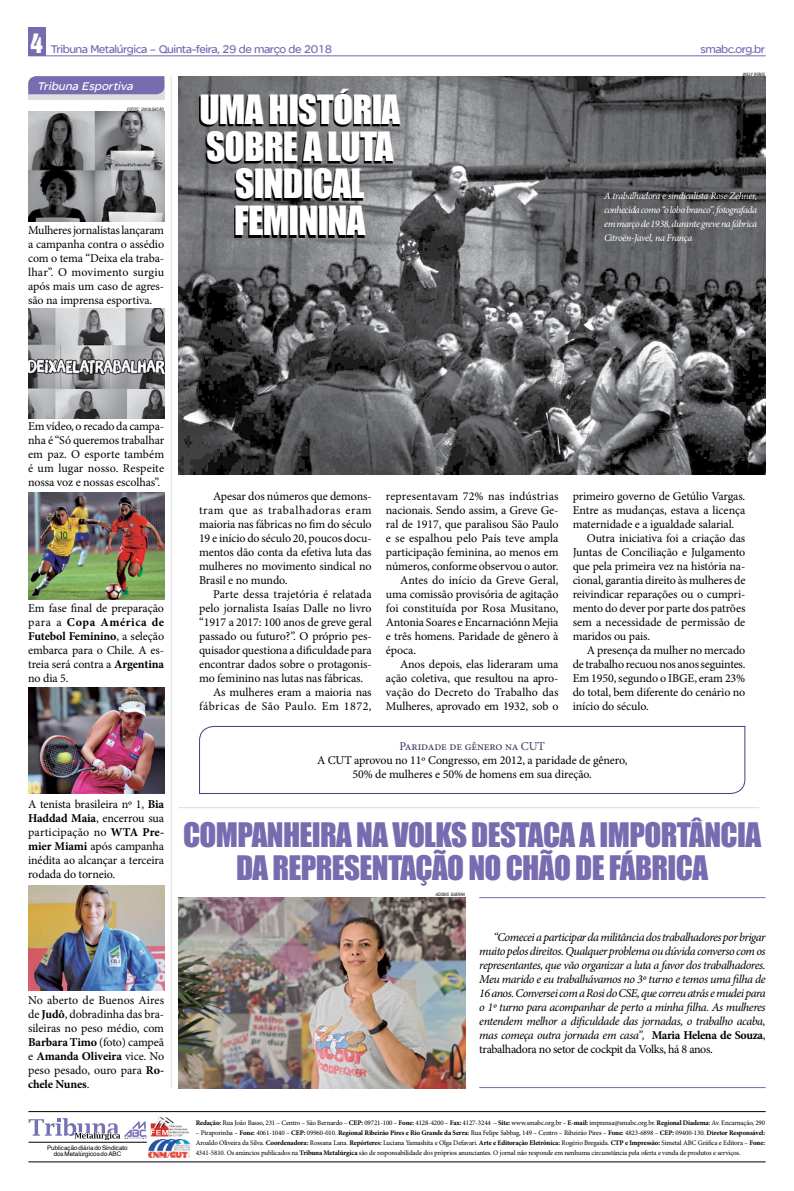
<style>
.page{position:relative;width:794px;height:1191px;background:#fff}
.page>*{position:absolute;margin:0;border:0;box-sizing:border-box;transform-origin:0 0}
.t1{font:37px/37px "Impact";letter-spacing:-.02em;color:#fff;text-align:center}
.t2{font:31px/33px "Impact";letter-spacing:-.02em;color:#796bb0;text-align:center}
.t3{font:12px/14px "Minion Pro";letter-spacing:-.005em;color:#000;text-align:justify}
.t4{font:italic 12px/14px "Minion Pro";letter-spacing:-.035em;color:#000;text-align:justify}
.t5{font:12px "SE Optimist Semi";letter-spacing:-.04em;color:#796bb0}
.t6{font:12px "Minion Pro";letter-spacing:.015em;color:#000}
.t7{font:12px "Minion Pro";letter-spacing:.04em;color:#000}
.t8{font:12px "Minion Pro";letter-spacing:-.01em;color:#3c3a60}
.t9{font:italic 12px "SE Optimist Semi";color:#fff}
.t10{font:italic 10px/14px "Minion Pro";letter-spacing:-.045em;color:#fff;text-align:justify}
.t11{font:7px/10px "Minion Pro";letter-spacing:-.02em;color:#000;text-align:justify}
.t12{font:6.2px/6.2px "Helvetica";color:#000;text-align:center}
.t13{font:italic condensed 4.4px "Swiss 721 BT";color:#000}
.s1{font-family:"Helvetica Inserat";font-size:25px;color:#fff}
.s2{font-size:6.2px}
.s3{font-weight:700}
.s4{font-weight:700;font-style:normal}
.s5{font-style:normal}
</style>
<div class="page">
<svg style="left:199px;top:725px;width:547px;height:69px"></svg>
<svg style="left:28px;top:94px;width:136px;height:6px"></svg>
<svg style="left:28px;top:76px;width:136px;height:18px;background:#7b6db1"></svg>
<img style="left:28px;top:112px;width:136px;height:110px">
<img style="left:28px;top:308px;width:136px;height:110px">
<img style="left:28px;top:687px;width:136px;height:107px">
<img style="left:28px;top:885px;width:136px;height:105px">
<img style="left:28px;top:492px;width:136px;height:107px">
<svg style="left:29px;top:1118px;width:118px;height:22px"></svg>
<hr style="left:28px;top:1111px;width:737px;height:1px;background:#000">
<div style="left:28px;top:27px;width:17px;height:29px;background:#796bb0"></div>
<hr style="left:28px;top:55px;width:738px;height:1px;background:#796bb0">
<img style="left:148px;top:1139px;width:41px;height:18px">
<hr style="left:28px;top:1161px;width:737px;height:1px;background:#000">
<hr style="left:29px;top:1141px;width:118px;height:1px;background:#000">
<img style="left:151px;top:1116px;width:37px;height:20px">
<hr style="left:171px;top:76px;width:1px;height:1011px;background:#dcddde">
<hr style="left:179px;top:807px;width:580px;height:1px;background:#dcddde">
<img style="left:179px;top:76px;width:587px;height:398px">
<svg style="left:199px;top:91px;width:200px;height:147px;background:#3e3f41"></svg>
<img style="left:179px;top:897px;width:286px;height:191px">
<hr style="left:479px;top:897px;width:286px;height:1px;background:#796bb0">
<hr style="left:479px;top:1087px;width:286px;height:1px;background:#796bb0">
<p class="t5" style="left:30px;top:42px;width:303px"><span class="s1">4</span> Tribuna Metalúrgica – Quinta-feira, 29 de março de 2018</p>
<p class="t9" style="left:37px;top:79px;width:100px">Tribuna Esportiva</p>
<p class="t13" style="left:127px;top:107px;width:38px">FOTOS<span class="s2">:</span> DIVULGAÇÃO</p>
<p class="t3" style="left:28px;top:223px;width:137px">Mulheres jornalistas lançaram a campanha contra o assédio com o tema “Deixa ela traba&shy;lhar”. O movimento surgiu após mais um caso de agres&shy;são na imprensa esportiva.</p>
<h1 class="t1" style="left:199px;top:90px;width:202px">UMA HISTÓRIA<br>SOBRE A LUTA<br>SINDICAL<br>FEMININA</h1>
<p class="t5" style="left:700px;top:42px;width:66px">smabc.org.br</p>
<p class="t13" style="left:743px;top:71px;width:24px">WILLY RONIS</p>
<p class="t10" style="left:604px;top:189px;width:155px">A trabalhadora e sindicalista Rose Zehner, conhecida como “o lobo branco”, fotografada em março de 1938, durante greve na fábrica Citroën-Javel, na França</p>
<p class="t3" style="left:28px;top:419px;width:138px">Em vídeo, o recado da campa&shy;nha é “Só queremos trabalhar em paz. O esporte também é um lugar nosso. Respeite nossa voz e nossas escolhas”.</p>
<p class="t3" style="left:28px;top:601px;width:138px">Em fase final de preparação para a <span class="s3">Copa América de Futebol Feminino</span>, a seleção embarca para o Chile. A es&shy;treia será contra a <span class="s3">Argentina </span>no dia 5.</p>
<p class="t3" style="left:199px;top:489px;width:174px;text-indent:14px">Apesar dos números que demons&shy;tram que as trabalhadoras eram maioria nas fábricas no fim do século 19 e início do século 20, poucos docu&shy;mentos dão conta da efetiva luta das mulheres no movimento sindical no Brasil e no mundo.</p>
<p class="t3" style="left:213px;top:587px;width:160px">Parte dessa trajetória é relatada</p>
<p class="t3" style="left:199px;top:601px;width:174px">pelo jornalista Isaías Dalle no livro</p>
<p class="t3" style="left:199px;top:615px;width:174px">“1917 a 2017: 100 anos de greve geral</p>
<p class="t3" style="left:199px;top:629px;width:174px">passado ou futuro?”. O próprio pes-</p>
<p class="t3" style="left:199px;top:643px;width:174px">quisador questiona a dificuldade para</p>
<p class="t3" style="left:199px;top:657px;width:174px">encontrar dados sobre o protagonis-</p>
<p class="t3" style="left:199px;top:671px;width:166px">mo feminino nas lutas nas fábricas.</p>
<p class="t3" style="left:213px;top:685px;width:160px">As mulheres eram a maioria nas</p>
<p class="t7" style="left:199px;top:698px;width:174px">fábricas de São Paulo. Em 1872,</p>
<p class="t6" style="left:386px;top:488px;width:174px">representavam 72% nas indústrias</p>
<p class="t3" style="left:386px;top:503px;width:174px">nacionais. Sendo assim, a Greve Ge-</p>
<p class="t3" style="left:386px;top:517px;width:174px">ral de 1917, que paralisou São Paulo</p>
<p class="t3" style="left:386px;top:531px;width:174px">e se espalhou pelo País teve ampla</p>
<p class="t3" style="left:386px;top:545px;width:174px">participação feminina, ao menos em</p>
<p class="t3" style="left:386px;top:559px;width:174px">números, conforme observou o autor.</p>
<p class="t3" style="left:400px;top:573px;width:160px">Antes do início da Greve Geral,</p>
<p class="t3" style="left:386px;top:587px;width:174px">uma comissão provisória de agitação</p>
<p class="t3" style="left:386px;top:601px;width:174px">foi constituída por Rosa Musitano,</p>
<p class="t3" style="left:386px;top:615px;width:174px">Antonia Soares e Encarnaciónn Mejia</p>
<p class="t3" style="left:386px;top:629px;width:174px">e três homens. Paridade de gênero à</p>
<p class="t3" style="left:386px;top:643px;width:32px">época.</p>
<p class="t3" style="left:400px;top:657px;width:160px">Anos depois, elas lideraram uma</p>
<p class="t3" style="left:386px;top:671px;width:174px">ação coletiva, que resultou na apro-</p>
<p class="t3" style="left:386px;top:685px;width:174px">vação do Decreto do Trabalho das</p>
<p class="t3" style="left:386px;top:699px;width:174px">Mulheres, aprovado em 1932, sob o</p>
<p class="t3" style="left:573px;top:489px;width:174px">primeiro governo de Getúlio Vargas.</p>
<p class="t3" style="left:573px;top:503px;width:174px">Entre as mudanças, estava a licença</p>
<p class="t3" style="left:573px;top:517px;width:163px">maternidade e a igualdade salarial.</p>
<p class="t3" style="left:587px;top:531px;width:160px">Outra iniciativa foi a criação das</p>
<p class="t3" style="left:573px;top:545px;width:174px">Juntas de Conciliação e Julgamento</p>
<p class="t3" style="left:573px;top:559px;width:174px">que pela primeira vez na história na-</p>
<p class="t3" style="left:573px;top:573px;width:174px">cional, garantia direito às mulheres de</p>
<p class="t3" style="left:573px;top:587px;width:174px">reivindicar reparações ou o cumpri-</p>
<p class="t3" style="left:573px;top:601px;width:174px">mento do dever por parte dos patrões</p>
<p class="t3" style="left:573px;top:615px;width:174px">sem a necessidade de permissão de</p>
<p class="t3" style="left:573px;top:629px;width:79px">maridos ou pais.</p>
<p class="t3" style="left:587px;top:643px;width:160px">A presença da mulher no mercado</p>
<p class="t3" style="left:573px;top:657px;width:174px">de trabalho recuou nos anos seguintes.</p>
<p class="t3" style="left:573px;top:671px;width:174px">Em 1950, segundo o IBGE, eram 23%</p>
<p class="t3" style="left:573px;top:685px;width:174px">do total, bem diferente do cenário no</p>
<p class="t3" style="left:573px;top:699px;width:78px">início do século.</p>
<p class="t3" style="left:28px;top:797px;width:138px">A tenista brasileira nº 1, <span class="s3">Bia Haddad Maia</span>, encerrou sua participação no <span class="s3">WTA Pre&shy;mier Miami</span> após campanha inédita ao alcançar a terceira rodada do torneio.</p>
<p class="t3" style="left:28px;top:993px;width:137px">No aberto de Buenos Aires de <span class="s3">Judô</span>, dobradinha das bra&shy;sileiras no peso médio, com <span class="s3">Barbara Timo</span> (foto) campeã e <span class="s3">Amanda Oliveira</span> vice. No peso pesado, ouro para <span class="s3">Ro&shy;chele Nunes</span>.</p>
<p class="t12" style="left:47px;top:1144px;width:82px">Publicação diária do Sindicato dos Metalúrgicos do ABC</p>
<p class="t8" style="left:399px;top:738px;width:147px">Paridade de gênero na CUT</p>
<p class="t3" style="left:317px;top:753px;width:312px;text-align:center">A CUT aprovou no 11º Congresso, em 2012, a paridade de gênero,<br>50% de mulheres e 50% de homens em sua direção.</p>
<h2 class="t2" style="left:183px;top:817px;width:579px">COMPANHEIRA NA VOLKS DESTACA A IMPORTÂNCIA<br>DA REPRESENTAÇÃO NO CHÃO DE FÁBRICA</h2>
<p class="t13" style="left:436px;top:892px;width:31px">ADONIS GUERRA</p>
<p class="t4" style="left:479px;top:930px;width:288px;text-indent:14px">“Comecei a participar da militância dos trabalhadores por brigar muito pelos direitos. Qualquer problema ou dúvida converso com os representantes, que vão organizar a luta a favor dos trabalhadores.<br>Meu marido e eu trabalhávamos no 3º turno e temos uma filha de 16 anos. Conversei com a Rosi do CSE, que correu atrás e mudei para o 1º turno para acompanhar de perto a minha filha. As mulheres entendem melhor a dificuldade das jornadas, o trabalho acaba, mas começa outra jornada em casa”, <span class="s4">Maria Helena de Souza</span><span class="s5">, trabalhadora no setor de cockpit da Volks, há 8 anos.</span></p>
<p class="t11" style="left:196px;top:1117px;width:571px"><span class="s3">Redação:</span> Rua João Basso, 231 – Centro – São Bernardo – <span class="s3">CEP:</span> 09721-100 – <span class="s3">Fone:</span> 4128-4200 – <span class="s3">Fax:</span> 4127-3244 – <span class="s3">Site:</span> www.smabc.org.br – <span class="s3">E-mail:</span> imprensa@smabc.org.br. <span class="s3">Regional Diadema:</span> Av. Encarnação, 290</p>
<p class="t11" style="left:196px;top:1127px;width:571px">– Piraporinha – <span class="s3">Fone:</span> 4061-1040 – <span class="s3">CEP:</span> 09960-010. <span class="s3">Regional Ribeirão Pires e Rio Grande da Serra:</span> Rua Felipe Sabbag, 149 – Centro – Ribeirão Pires – <span class="s3">Fone:</span> 4823-6898 – <span class="s3">CEP:</span> 09400-130. <span class="s3">Diretor Responsável:<br></span>Aroaldo Oliveira da Silva. <span class="s3">Coordenadora:</span> Rossana Lana. <span class="s3">Repórteres:</span> Luciana Yamashita e Olga Defavari. <span class="s3">Arte e Editoração Eletrônica:</span> Rogério Bregaida. <span class="s3">CTP e Impressão:</span> Simetal ABC Gráfica e Editora – <span class="s3">Fone:<br></span>4341-5810. Os anúncios publicados na <span class="s3">Tribuna Metalúrgica</span> são de responsabilidade dos próprios anunciantes. O jornal não responde em nenhuma circunstância pela oferta e venda de produtos e serviços.</p>
</div>
